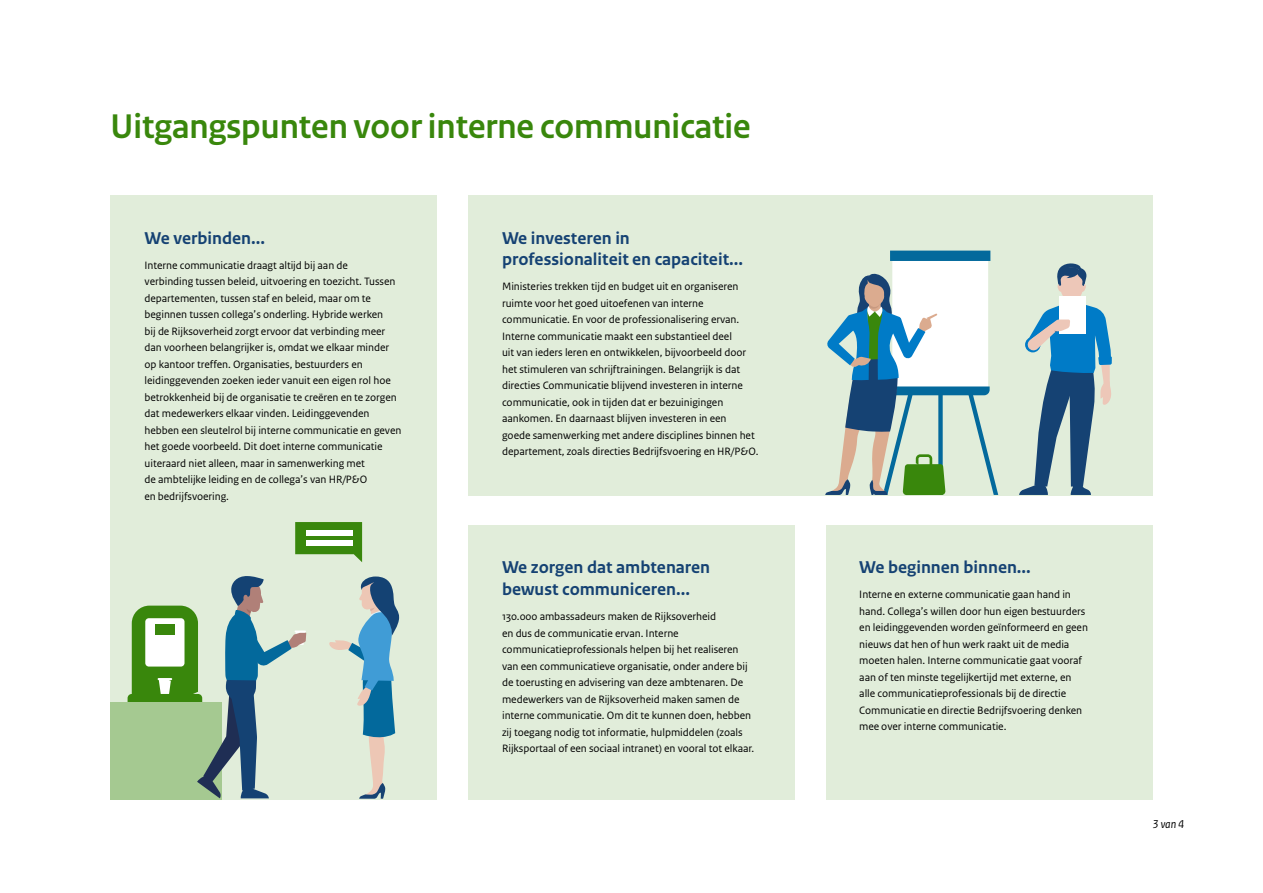
<style>
.page{position:relative;width:1263px;height:893px;background:#fff}
.page>*{position:absolute;margin:0;border:0;box-sizing:border-box;transform-origin:0 0}
.h1_kop{font:700 36px "Rijksoverheid Sans Heading";color:#39870c}
.h2_kop{font:700 18px/21.6px "Rijksoverheid Sans Text";color:#154273}
.t1{font:italic 12px "Rijksoverheid Sans Text";color:#000}
.kader_tekst{font:11.25px/16.5px "Rijksoverheid Sans Text";letter-spacing:-.005em;color:#000}
</style>
<div class="page">
<div style="left:468px;top:195px;width:684px;height:300px;background:#e1edda"></div>
<div style="left:468px;top:525px;width:327px;height:274px;background:#e1edda"></div>
<div style="left:825px;top:525px;width:327px;height:274px;background:#e1edda"></div>
<div style="left:890px;top:251px;width:100px;height:10px;background:#03699c"></div>
<svg style="left:825px;top:254px;width:173px;height:241px"></svg>
<svg style="left:1019px;top:263px;width:93px;height:232px"></svg>
<div style="left:111px;top:195px;width:326px;height:604px;background:#e1edda"></div>
<div style="left:111px;top:702px;width:111px;height:97px;background:#a5c991"></div>
<svg style="left:295px;top:522px;width:67px;height:40px"></svg>
<div style="left:307px;top:531px;width:46px;height:5px;background:#fff"></div>
<div style="left:307px;top:541px;width:46px;height:5px;background:#fff"></div>
<svg style="left:128px;top:576px;width:178px;height:222px"></svg>
<svg style="left:329px;top:576px;width:70px;height:223px"></svg>
<p class="h1_kop" style="left:111px;top:106px;width:642px">Uitgangspunten voor interne communicatie</p>
<h2 class="h2_kop" style="left:145px;top:227px;width:122px">We verbinden...</h2>
<p class="kader_tekst" style="left:145px;top:257px;width:258px">Interne communicatie draagt altijd bij aan de<br>verbinding tussen beleid, uitvoering en toezicht. Tussen departementen, tussen staf en beleid, maar om te beginnen tussen collega’s onderling. Hybride werken<br>bij de Rijksoverheid zorgt ervoor dat verbinding meer dan voorheen belangrijker is, omdat we elkaar minder op kantoor treffen. Organisaties, bestuurders en leidinggevenden zoeken ieder vanuit een eigen rol hoe betrokkenheid bij de organisatie te creëren en te zorgen dat medewerkers elkaar vinden. Leidinggevenden hebben een sleutelrol bij interne communicatie en geven het goede voorbeeld. Dit doet interne communicatie uiteraard niet alleen, maar in samenwerking met<br>de ambtelijke leiding en de collega’s van HR/P&amp;O<br>en bedrijfsvoering.</p>
<h2 class="h2_kop" style="left:502px;top:227px;width:243px">We investeren in professionaliteit en capaciteit...</h2>
<p class="kader_tekst" style="left:502px;top:278px;width:258px">Ministeries trekken tijd en budget uit en organiseren ruimte voor het goed uitoefenen van interne communicatie. En voor de professionalisering ervan.<br>Interne communicatie maakt een substantieel deel<br>uit van ieders leren en ontwikkelen, bijvoorbeeld door het stimuleren van schrijftrainingen. Belangrijk is dat directies Communicatie blijvend investeren in interne communicatie, ook in tijden dat er bezuinigingen aankomen. En daarnaast blijven investeren in een<br>goede samenwerking met andere disciplines binnen het departement, zoals directies Bedrijfsvoering en HR/P&amp;O.</p>
<h2 class="h2_kop" style="left:502px;top:557px;width:210px">We zorgen dat ambtenaren bewust communiceren...</h2>
<p class="kader_tekst" style="left:502px;top:608px;width:254px">130.000 ambassadeurs maken de Rijksoverheid<br>en dus de communicatie ervan. Interne communicatieprofessionals helpen bij het realiseren van een communicatieve organisatie, onder andere bij de toerusting en advisering van deze ambtenaren. De medewerkers van de Rijksoverheid maken samen de interne communicatie. Om dit te kunnen doen, hebben zij toegang nodig tot informatie, hulpmiddelen (zoals Rijksportaal of een sociaal intranet) en vooral tot elkaar.</p>
<h2 class="h2_kop" style="left:859px;top:557px;width:173px">We beginnen binnen...</h2>
<p class="kader_tekst" style="left:859px;top:587px;width:230px">Interne en externe communicatie gaan hand in hand. Collega’s willen door hun eigen bestuurders en leidinggevenden worden geïnformeerd en geen nieuws dat hen of hun werk raakt uit de media moeten halen. Interne communicatie gaat vooraf aan of ten minste tegelijkertijd met externe, en alle communicatieprofessionals bij de directie Communicatie en directie Bedrijfsvoering denken mee over interne communicatie.</p>
<p class="t1" style="left:1152px;top:817px;width:34px">3 van 4</p>
</div>
